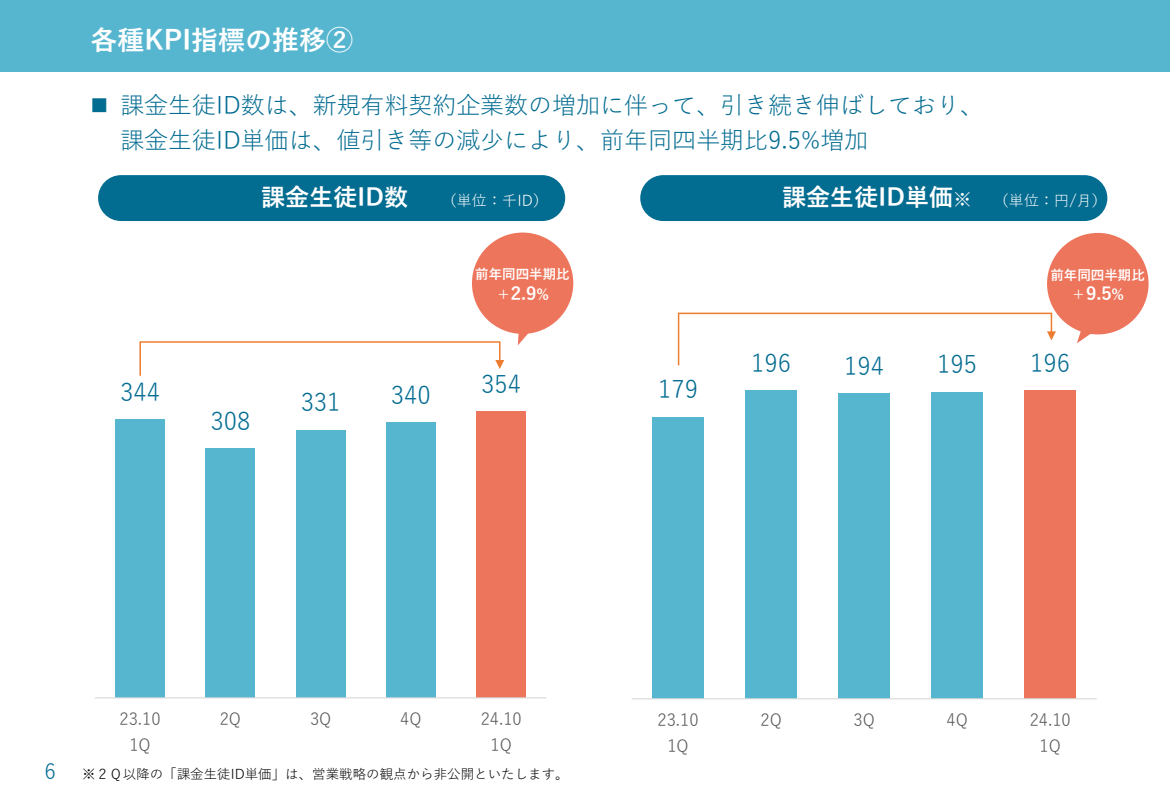
<style>
.page{position:relative;width:1170px;height:810px;background:#fff}
.page>*{position:absolute;margin:0;border:0;box-sizing:border-box;transform-origin:0 0}
.t1{font:700 27px "Yu Gothic";color:#fff}
.t2{font:24px/34.5px "Yu Gothic";color:#036c91}
.t3{font:700 24px "Yu Gothic";letter-spacing:.005em;color:#fff}
.t4{font:20.7px "Yu Gothic";color:#036c91}
.t5{font:700 18px "Yu Gothic";color:#fff}
.t6{font:16.5px/26.4px "Yu Gothic";color:#595959;text-align:center}
.t7{font:15px "Yu Gothic";letter-spacing:.01em;color:#fff}
.t8{font:13.5px "Yu Gothic";color:#000}
.t9{font:700 13.5px "Yu Gothic";color:#fff}
.s1{font-size:18px}
.s2{font-size:15px}
</style>
<div class="page">
<div style="left:0;top:0;width:1170px;height:72px;background:#56b5cf"></div>
<div style="left:98px;top:175px;width:467px;height:46px;background:#036c91;border-radius:23px"></div>
<div style="left:640px;top:175px;width:467px;height:46px;background:#036c91;border-radius:23px"></div>
<div style="left:652px;top:417px;width:52px;height:282px;background:#56b5cf"></div>
<div style="left:746px;top:390px;width:51px;height:309px;background:#56b5cf"></div>
<div style="left:839px;top:393px;width:51px;height:306px;background:#56b5cf"></div>
<div style="left:932px;top:392px;width:51px;height:307px;background:#56b5cf"></div>
<div style="left:1025px;top:390px;width:51px;height:309px;background:#ed755b"></div>
<hr style="left:632px;top:698px;width:465px;height:1px;background:#d9d9d9">
<div style="left:115px;top:420px;width:50px;height:278px;background:#56b5cf"></div>
<div style="left:206px;top:449px;width:49px;height:249px;background:#56b5cf"></div>
<div style="left:296px;top:430px;width:49px;height:268px;background:#56b5cf"></div>
<div style="left:386px;top:423px;width:50px;height:275px;background:#56b5cf"></div>
<div style="left:476px;top:411px;width:50px;height:287px;background:#ed755b"></div>
<hr style="left:95px;top:697px;width:451px;height:1px;background:#d9d9d9">
<div style="left:1047px;top:233px;width:102px;height:101px;background:#ed755b;border-radius:50%"></div>
<svg style="left:1077px;top:330px;width:25px;height:13px"></svg>
<svg style="left:139px;top:341px;width:365px;height:35px"></svg>
<div style="left:472px;top:233px;width:101px;height:101px;background:#ed755b;border-radius:50%"></div>
<svg style="left:518px;top:331px;width:20px;height:14px"></svg>
<svg style="left:677px;top:312px;width:379px;height:54px"></svg>
<h2 class="t1" style="left:91px;top:25px;width:264px">各種KPI指標の推移②</h2>
<p class="t2" style="left:120px;top:85px;width:865px;text-indent:-30px">■ 課金生徒ID数は、新規有料契約企業数の増加に伴って、引き続き伸ばしており、課金生徒ID単価は、値引き等の減少により、前年同四半期比9.5%増加</p>
<p class="t3" style="left:261px;top:183px;width:149px">課金生徒ID数</p>
<p class="t7" style="left:442px;top:187px;width:108px">（単位：千ID）</p>
<p class="t3" style="left:782px;top:183px;width:191px">課金生徒ID単価<span class="s1">※</span></p>
<p class="t7" style="left:994px;top:187px;width:115px">（単位：円/月）</p>
<p class="t2" style="left:120px;top:372px;width:41px">344</p>
<p class="t2" style="left:210px;top:401px;width:41px">308</p>
<p class="t2" style="left:301px;top:382px;width:41px">331</p>
<p class="t2" style="left:391px;top:375px;width:41px">340</p>
<p class="t9" style="left:475px;top:267px;width:96px">前年同四半期比</p>
<p class="t5" style="left:496px;top:283px;width:55px"><span class="s2">＋</span>2.9<span class="s2">%</span></p>
<p class="t2" style="left:481px;top:364px;width:41px">354</p>
<p class="t2" style="left:658px;top:369px;width:41px">179</p>
<p class="t9" style="left:1050px;top:267px;width:96px">前年同四半期比</p>
<p class="t5" style="left:1071px;top:283px;width:55px"><span class="s2">＋</span>9.5<span class="s2">%</span></p>
<p class="t2" style="left:751px;top:343px;width:41px">196</p>
<p class="t2" style="left:844px;top:346px;width:41px">194</p>
<p class="t2" style="left:937px;top:344px;width:41px">195</p>
<p class="t2" style="left:1030px;top:343px;width:41px">196</p>
<p class="t4" style="left:45px;top:752px;width:13px">6</p>
<p class="t6" style="left:120px;top:704px;width:43px">23.10<br>1Q</p>
<p class="t6" style="left:220px;top:704px;width:23px">2Q</p>
<p class="t6" style="left:310px;top:704px;width:23px">3Q</p>
<p class="t6" style="left:400px;top:704px;width:23px">4Q</p>
<p class="t6" style="left:481px;top:704px;width:43px">24.10<br>1Q</p>
<p class="t8" style="left:82px;top:761px;width:488px">※２Ｑ以降の「課金生徒ID単価」は、営業戦略の観点から非公開といたします。</p>
<p class="t6" style="left:658px;top:704px;width:43px">23.10<br>1Q</p>
<p class="t6" style="left:760px;top:704px;width:23px">2Q</p>
<p class="t6" style="left:854px;top:704px;width:23px">3Q</p>
<p class="t6" style="left:947px;top:704px;width:23px">4Q</p>
<p class="t6" style="left:1030px;top:704px;width:43px">24.10<br>1Q</p>
</div>
